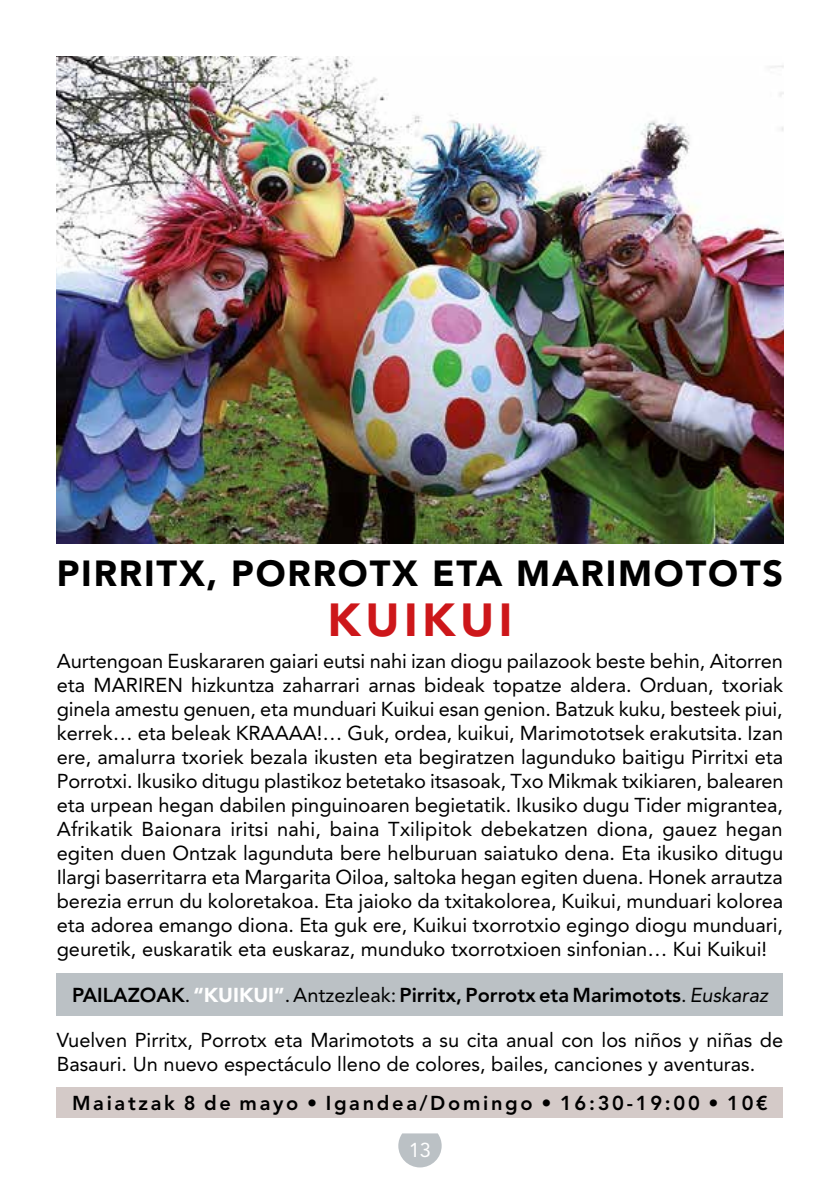
<style>
.page{position:relative;width:840px;height:1191px;background:#fff}
.page>*{position:absolute;margin:0;border:0;box-sizing:border-box;transform-origin:0 0}
.t1{font:900 46px "Avenir LT Std";letter-spacing:.1em;color:#cd171a}
.t2{font:900 36px "Avenir LT Std";letter-spacing:.05em;color:#000}
.t3{font:20px/24px "Avenir LT Std";color:#000;text-align:justify}
.t4{font:800 20px "Avenir LT Std";color:#000}
.t5{font:800 20px "Avenir LT Std";letter-spacing:.135em;color:#000}
.t6{font:20px "Avenir LT Std";color:#fff}
.s1{font-weight:400}
.s2{font-weight:900;color:#fff}
.s3{font-weight:400;font-style:italic}
</style>
<div class="page">
<svg style="left:398px;top:1133px;width:43px;height:34px"></svg>
<div style="left:57px;top:1086px;width:725px;height:31px;background:#d4cac8"></div>
<div style="left:57px;top:972px;width:725px;height:43px;background:#bbc1c5"></div>
<img style="left:57px;top:57px;width:725px;height:486px">
<h2 class="t2" style="left:57px;top:551px;width:727px">PIRRITX, PORROTX ETA MARIMOTOTS</h2>
<h1 class="t1" style="left:327px;top:592px;width:186px">KUIKUI</h1>
<p class="t3" style="left:57px;top:649px;width:728px">Aurtengoan Euskararen gaiari eutsi nahi izan diogu pailazook beste behin, Aitorren eta MARIREN hizkuntza zaharrari arnas bideak topatze aldera. Orduan, txoriak ginela amestu genuen, eta munduari Kuikui esan genion. Batzuk kuku, besteek piui, kerrek… eta beleak KRAAAA!… Guk, ordea, kuikui, Marimototsek erakutsita. Izan ere, amalurra txoriek bezala ikusten eta begiratzen lagunduko baitigu Pirritxi eta Porrotxi. Ikusiko ditugu plastikoz betetako itsasoak, Txo Mikmak txikiaren, balearen eta urpean hegan dabilen pinguinoaren begietatik. Ikusiko dugu Tider migrantea, Afrikatik Baionara iritsi nahi, baina Txilipitok debekatzen diona, gauez hegan egiten duen Ontzak lagunduta bere helburuan saiatuko dena. Eta ikusiko ditugu Ilargi baserritarra eta Margarita Oiloa, saltoka hegan egiten duena. Honek arrautza berezia errun du koloretakoa. Eta jaioko da txitakolorea, Kuikui, munduari kolorea eta adorea emango diona. Eta guk ere, Kuikui txorrotxio egingo diogu munduari, geuretik, euskaratik eta euskaraz, munduko txorrotxioen sinfonian… Kui Kuikui!</p>
<p class="t4" style="left:72px;top:982px;width:697px">PAILAZOAK<span class="s1">.</span> <span class="s2">“KUIKUI”</span><span class="s1">. Antzezleak:</span> Pirritx, Porrotx eta Marimotots<span class="s1">.</span> <span class="s3">Euskaraz</span></p>
<p class="t3" style="left:57px;top:1028px;width:727px">Vuelven Pirritx, Porrotx eta Marimotots a su cita anual con los niños y niñas de<br>Basauri. Un nuevo espectáculo lleno de colores, bailes, canciones y aventuras.</p>
<p class="t5" style="left:72px;top:1090px;width:697px">Maiatzak 8 de mayo • Igandea/Domingo • 16:30-19:00 • 10€</p>
<p class="t6" style="left:408px;top:1138px;width:24px">13</p>
</div>
